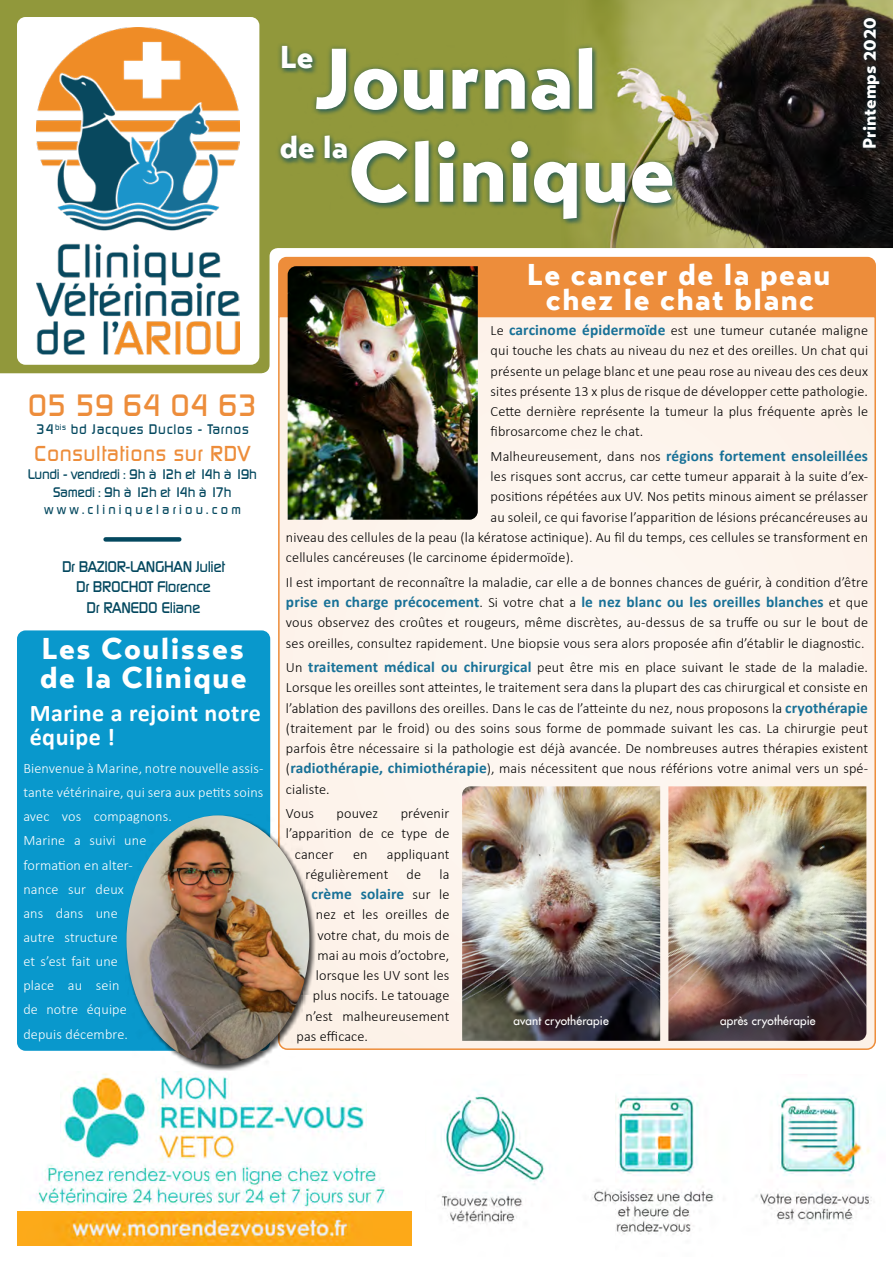
<style>
.page{position:relative;width:893px;height:1263px;background:#fff}
.page>*{position:absolute;margin:0;border:0;box-sizing:border-box;transform-origin:0 0}
.t1{font:900 85.5px "Transat Text";color:#fff}
.t2{font:900 31.5px "Transat Text";color:#fff}
.t3{font:900 30px/25.5px "Transat Text";letter-spacing:.05em;color:#fff;text-align:center}
.t4{font:500 30px "Digital";color:#ed8d3b}
.t5{font:700 24px/24.2px "Calibri";letter-spacing:.02em;color:#fff}
.t6{font:500 21px "Digital";letter-spacing:.03em;color:#ed8d3b}
.t7{font:900 18px "Transat Text";color:#fff}
.t8{font:700 15.3px "Calibri";letter-spacing:.01em;color:#187197}
.t9{font:500 15px/20.7px "Digital";letter-spacing:-.025em;color:#04485f;text-align:center}
.t10{font:300 14.25px/20.2px "Calibri";letter-spacing:.01em;color:#000;text-align:justify}
.t11{font:300 14.25px/24.2px "Calibri";letter-spacing:.01em;color:#fff}
.t12{font:500 13.5px/17.9px "Digital";letter-spacing:-.025em;color:#04485f;text-align:center}
.t13{font:500 13.5px "Digital";letter-spacing:.05em;color:#04485f}
.t14{font:500 12.75px "Digital";letter-spacing:.25em;color:#04485f}
.t15{font:11.7px "Futura LT";letter-spacing:.01em;color:#fff}
.s1{font-weight:700;font-size:15.3px;color:#187197}
.s2{font-weight:300;font-size:14.25px;color:#000}
</style>
<div class="page">
<svg style="left:0;top:0;width:893px;height:373px;fill:#91983b"></svg>
<img style="left:559px;top:0;width:334px;height:248px">
<div style="left:275px;top:41px;width:402px;height:183px;background:#04485f;opacity:.5"></div>
<div style="left:17px;top:17px;width:242px;height:348px;background:#fff;border-radius:9px"></div>
<img style="left:37px;top:28px;width:203px;height:326px">
<div style="left:858px;top:12px;width:27px;height:141px;background:#04485f;opacity:.5"></div>
<div style="left:106px;top:537px;width:73px;height:5px;background:#04485f"></div>
<div style="left:277px;top:315px;width:600px;height:735px;background:#fdf4ec"></div>
<div style="left:278px;top:257px;width:598px;height:60px;background:#ed8d3b"></div>
<img style="left:288px;top:266px;width:190px;height:254px">
<div style="left:17px;top:630px;width:253px;height:421px;background:#0998cc;border-radius:9px"></div>
<div style="left:126px;top:814px;width:190px;height:258px;background:#000;opacity:.75"></div>
<img style="left:126px;top:815px;width:183px;height:250px">
<img style="left:462px;top:786px;width:198px;height:255px">
<img style="left:668px;top:786px;width:198px;height:255px">
<img style="left:60px;top:1071px;width:307px;height:92px">
<img style="left:36px;top:1164px;width:351px;height:44px">
<img style="left:441px;top:1089px;width:431px;height:146px">
<img style="left:17px;top:1212px;width:395px;height:34px">
<h2 class="t2" style="left:280px;top:38px;width:35px">Le</h2>
<h1 class="t1" style="left:313px;top:26px;width:286px">Journal</h1>
<h2 class="t2" style="left:280px;top:128px;width:70px">de la</h2>
<h1 class="t1" style="left:348px;top:119px;width:328px">Clinique</h1>
<p class="t7" style="left:859px;top:149px;width:133px;rotate:-90deg">Printemps 2020</p>
<h3 class="t4" style="left:28px;top:388px;width:231px">05 59 64 04 63</h3>
<p class="t13" style="left:36px;top:421px;width:214px">34<sup>bis</sup> bd Jacques Duclos - Tarnos</p>
<h3 class="t6" style="left:34px;top:441px;width:218px">Consultations sur RDV</h3>
<p class="t12" style="left:28px;top:465px;width:231px">Lundi - vendredi : 9h à 12h et 14h à 19h<br>Samedi : 9h à 12h et 14h à 17h</p>
<p class="t14" style="left:44px;top:502px;width:198px">www.cliniquelariou.com</p>
<p class="t9" style="left:62px;top:556px;width:165px">Dr BAZIOR-LANGHAN Juliet<br>Dr BROCHOT Florence<br>Dr RANEDO Eliane</p>
<h3 class="t3" style="left:40px;top:633px;width:208px;line-height:29.4px;text-align:left">Les Coulisses de la Clinique</h3>
<h3 class="t5" style="left:30px;top:700px;width:233px">Marine a rejoint notre équipe !</h3>
<p class="t11" style="left:23px;top:756px;width:242px">Bienvenue à Marine, notre nouvelle assis&shy;tante vétérinaire, qui sera aux petits soins avec vos compagnons.<br>Marine a suivi une<br>formation en alter-<br>nance sur deux<br>ans dans une<br>autre structure<br>et s’est fait une<br>place au sein<br>de notre équipe<br>depuis décembre.</p>
<h3 class="t3" style="left:527px;top:262px;width:305px">Le cancer de la peau chez le chat blanc</h3>
<p class="t10" style="left:491px;top:320px;width:379px">Le <span class="s1">carcinome épidermoïde</span> est une tumeur cutanée maligne qui touche les chats au niveau du nez et des oreilles. Un chat qui présente un pelage blanc et une peau rose au niveau des ces deux sites présente 13 x plus de risque de développer cette pathologie.<br>Cette dernière représente la tumeur la plus fréquente après le fibrosarcome chez le chat.</p>
<p class="t8" style="left:491px;top:445px;width:379px"><span class="s2">Malheureusement, dans nos</span> régions fortement ensoleillées</p>
<p class="t10" style="left:491px;top:466px;width:379px">les risques sont accrus, car cette tumeur apparait à la suite d’ex-</p>
<p class="t10" style="left:491px;top:486px;width:379px">positions répétées aux UV. Nos petits minous aiment se prélasser</p>
<p class="t10" style="left:491px;top:507px;width:379px">au soleil, ce qui favorise l’apparition de lésions précancéreuses au</p>
<p class="t10" style="left:286px;top:527px;width:584px">niveau des cellules de la peau (la kératose actinique). Au fil du temps, ces cellules se transforment en</p>
<p class="t10" style="left:286px;top:547px;width:289px">cellules cancéreuses (le carcinome épidermoïde).</p>
<p class="t10" style="left:286px;top:572px;width:584px">Il est important de reconnaître la maladie, car elle a de bonnes chances de guérir, à condition d’être</p>
<p class="t8" style="left:286px;top:591px;width:584px">prise en charge précocement<span class="s2">. Si votre chat a</span> le nez blanc ou les oreilles blanches <span class="s2">et que</span></p>
<p class="t10" style="left:286px;top:612px;width:584px">vous observez des croûtes et rougeurs, même discrètes, au-dessus de sa truffe ou sur le bout de ses oreilles, consultez rapidement. Une biopsie vous sera alors proposée afin d’établir le diagnostic.</p>
<p class="t10" style="left:286px;top:657px;width:584px">Un <span class="s1">traitement médical ou chirurgical</span> peut être mis en place suivant le stade de la maladie.<br>Lorsque les oreilles sont atteintes, le traitement sera dans la plupart des cas chirurgical et consiste en l’ablation des pavillons des oreilles. Dans le cas de l’atteinte du nez, nous proposons la <span class="s1">cryothérapie </span>(traitement par le froid) ou des soins sous forme de pommade suivant les cas. La chirurgie peut parfois être nécessaire si la pathologie est déjà avancée. De nombreuses autres thérapies existent (<span class="s1">radiothérapie, chimiothérapie</span>), mais nécessitent que nous référions votre animal vers un spé&shy;cialiste.</p>
<p class="t10" style="left:286px;top:803px;width:30px">Vous</p>
<p class="t10" style="left:337px;top:803px;width:43px">pouvez</p>
<p class="t10" style="left:401px;top:803px;width:50px">prévenir</p>
<p class="t10" style="left:286px;top:823px;width:165px">l’apparition de ce type de</p>
<p class="t10" style="left:295px;top:843px;width:40px">cancer</p>
<p class="t10" style="left:353px;top:843px;width:16px">en</p>
<p class="t10" style="left:305px;top:843px;width:145px;text-indent:81px">appliquant régulièrement</p>
<p class="t10" style="left:407px;top:864px;width:16px">de</p>
<p class="t10" style="left:439px;top:864px;width:12px">la</p>
<p class="t8" style="left:311px;top:883px;width:139px">crème solaire <span class="s2">sur le</span></p>
<p class="t10" style="left:316px;top:904px;width:135px">nez et les oreilles de</p>
<p class="t10" style="left:317px;top:924px;width:133px">votre chat, du mois de</p>
<p class="t10" style="left:317px;top:945px;width:133px">mai au mois d’octobre,</p>
<p class="t10" style="left:316px;top:965px;width:135px">lorsque les UV sont les</p>
<p class="t10" style="left:313px;top:985px;width:138px">plus nocifs. Le tatouage</p>
<p class="t10" style="left:305px;top:1005px;width:145px">n’est malheureusement</p>
<p class="t10" style="left:296px;top:1026px;width:73px">pas efficace.</p>
<p class="t15" style="left:514px;top:1013px;width:97px">avant cryothérapie</p>
<p class="t15" style="left:720px;top:1013px;width:97px">après cryothérapie</p>
</div>
